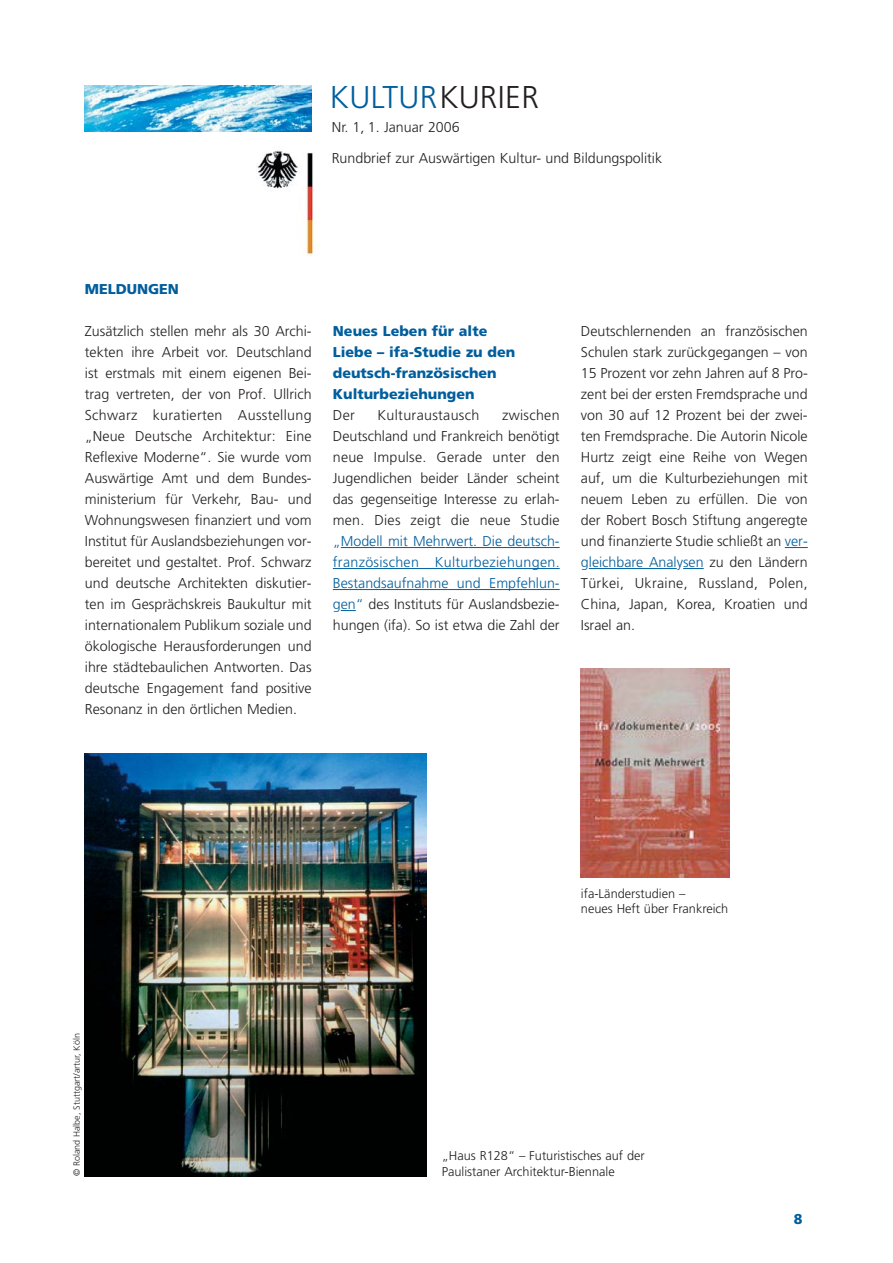
<style>
.page{position:relative;width:893px;height:1263px;background:#fff}
.page>*{position:absolute;margin:0;border:0;box-sizing:border-box;transform-origin:0 0}
.t1{font:300 31.5px "Frutiger";letter-spacing:.01em;color:#005e9d}
.t2{font:300 14.25px/21px "Frutiger";color:#231f20;text-align:justify}
.t3{font:300 14.25px/21px "Frutiger";color:#005e9d;text-align:justify}
.t4{font:900 14.25px/21px "Frutiger";color:#005e9d}
.t5{font:300 14.25px "Frutiger";letter-spacing:.02em;color:#231f20}
.t6{font:300 12.75px/15.3px "Frutiger";color:#231f20}
.t7{font:300 9px "Frutiger";color:#231f20}
.s1{color:#231f20}
.s2{color:#005e9d}
</style>
<div class="page">
<img style="left:85px;top:86px;width:227px;height:46px">
<img style="left:258px;top:150px;width:62px;height:105px">
<img style="left:85px;top:754px;width:341px;height:422px">
<img style="left:581px;top:668px;width:148px;height:210px">
<svg style="left:785px;top:547px;width:23px;height:1px"></svg>
<hr style="left:589px;top:568px;width:47px;height:1px;background:#005e9d">
<hr style="left:636px;top:568px;width:41px;height:1px;background:#005e9d">
<svg style="left:683px;top:568px;width:21px;height:1px"></svg>
<hr style="left:341px;top:547px;width:104px;height:1px;background:#005e9d">
<svg style="left:445px;top:547px;width:23px;height:1px"></svg>
<hr style="left:468px;top:547px;width:92px;height:1px;background:#005e9d">
<hr style="left:333px;top:568px;width:227px;height:1px;background:#005e9d">
<hr style="left:333px;top:589px;width:222px;height:1px;background:#005e9d">
<svg style="left:341px;top:610px;width:15px;height:1px"></svg>
<p class="t4" style="left:85px;top:280px;width:96px">MELDUNGEN</p>
<h1 class="t1" style="left:330px;top:84px;width:210px">KULTUR<span class="s1">KURIER</span></h1>
<p class="t2" style="left:332px;top:118px;width:129px">Nr. 1, 1. Januar 2006</p>
<p class="t2" style="left:332px;top:149px;width:332px">Rundbrief zur Auswärtigen Kultur- und Bildungspolitik</p>
<p class="t2" style="left:85px;top:322px;width:228px">Zusätzlich stellen mehr als 30 Archi&shy;tekten ihre Arbeit vor. Deutschland ist erstmals mit einem eigenen Bei&shy;trag vertreten, der von Prof. Ullrich Schwarz kuratierten Ausstellung „Neue Deutsche Architektur: Eine Reflexive Moderne“. Sie wurde vom Auswärtige Amt und dem Bundes&shy;ministerium für Verkehr, Bau- und Wohnungswesen finanziert und vom Institut für Auslandsbeziehungen vor&shy;bereitet und gestaltet. Prof. Schwarz und deutsche Architekten diskutier&shy;ten im Gesprächskreis Baukultur mit internationalem Publikum soziale und ökologische Herausforderungen und ihre städtebaulichen Antworten. Das deutsche Engagement fand positive Resonanz in den örtlichen Medien.</p>
<p class="t4" style="left:333px;top:322px;width:184px">Neues Leben für alte<br>Liebe – ifa-Studie zu den deutsch-französischen<br>Kulturbeziehungen</p>
<p class="t2" style="left:333px;top:406px;width:228px;text-indent:169px">zwischen Deutschland und Frankreich benötigt neue Impulse. Gerade unter den Jugendlichen beider Länder scheint das gegenseitige Interesse zu erlah&shy;men. Dies zeigt die neue Studie</p>
<p class="t3" style="left:333px;top:532px;width:228px">„Modell mit Mehrwert. Die deutsch&shy;französischen Kulturbeziehungen.<br>Bestandsaufnahme und Empfehlun&shy;gen“ <span class="s1">des Instituts für Auslandsbezie&shy;hungen (ifa). So ist etwa die Zahl der</span></p>
<p class="t2" style="left:333px;top:406px;width:24px">Der</p>
<p class="t5" style="left:378px;top:409px;width:103px">Kulturaustausch</p>
<p class="t2" style="left:581px;top:322px;width:228px">Deutschlernenden an französischen Schulen stark zurückgegangen – von 15 Prozent vor zehn Jahren auf 8 Pro&shy;zent bei der ersten Fremdsprache und von 30 auf 12 Prozent bei der zwei&shy;ten Fremdsprache. Die Autorin Nicole Hurtz zeigt eine Reihe von Wegen auf, um die Kulturbeziehungen mit neuem Leben zu erfüllen. Die von der Robert Bosch Stiftung angeregte und finanzierte Studie schließt an <span class="s2">ver&shy;gleichbare Analysen</span> zu den Ländern Türkei, Ukraine, Russland, Polen, China, Japan, Korea, Kroatien und Israel an.</p>
<p class="t6" style="left:581px;top:887px;width:149px">ifa-Länderstudien –<br>neues Heft über Frankreich</p>
<p class="t7" style="left:73px;top:1176px;width:145px;rotate:-90deg">© Roland Halbe, Stuttgart/artur, Köln</p>
<p class="t6" style="left:442px;top:1149px;width:204px">„Haus R128“ – Futuristisches auf der<br>Paulistaner Architektur-Biennale</p>
<p class="t4" style="left:794px;top:1210px;width:10px">8</p>
</div>
